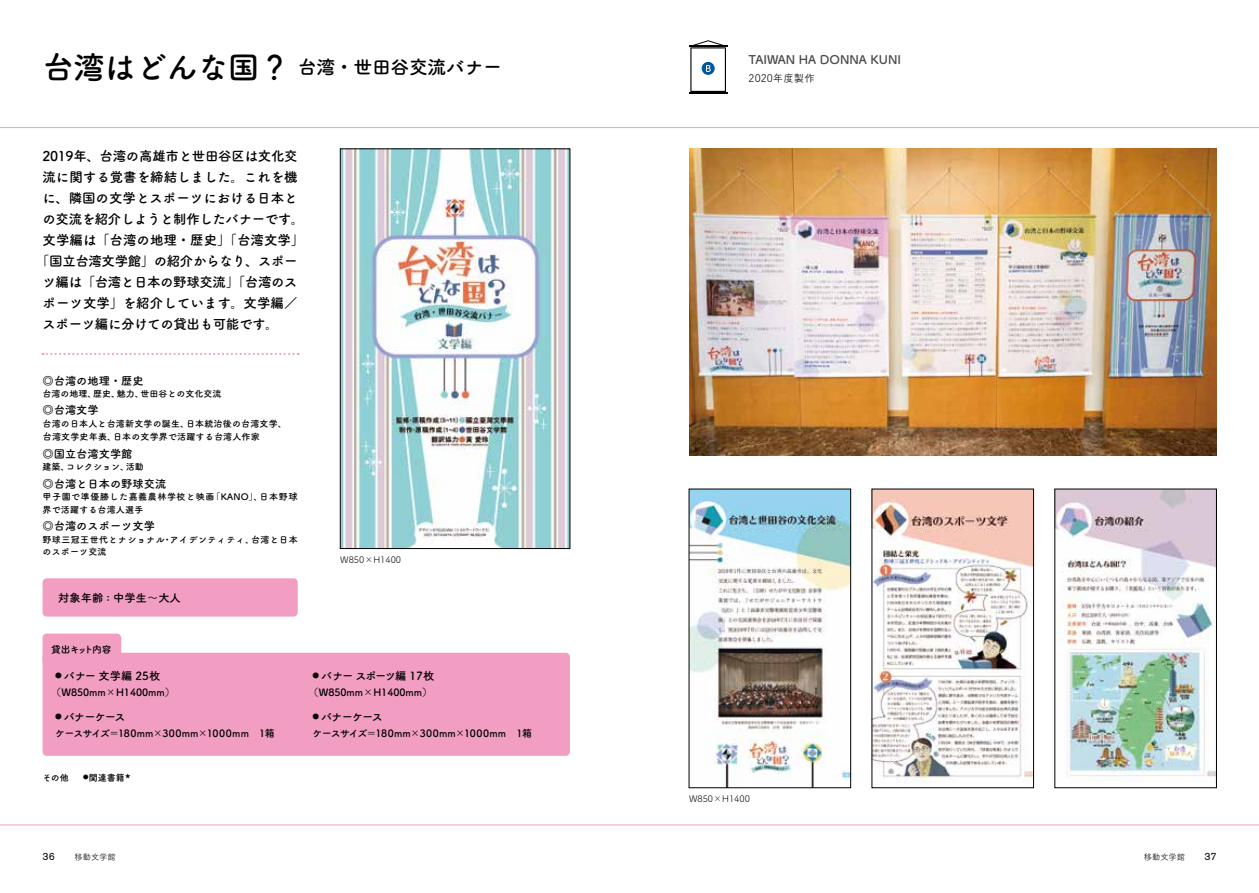
<style>
.page{position:relative;width:1259px;height:893px;background:#fff}
.page>*{position:absolute;margin:0;border:0;box-sizing:border-box;transform-origin:0 0}
.t1{font:700 18.9px "Tsuku A Rd Gothic";letter-spacing:-.02em;color:#000}
.t2{font:700 13.5px "Tsuku A Rd Gothic";letter-spacing:-.025em;color:#000}
.t3{font:700 13.5px "Tsuku A Rd Gothic";color:#000}
.t4{font:700 13.5px "Tsuku A Rd Gothic";letter-spacing:-.005em;color:#000}
.t5{font:700 12px "Tsuku A Rd Gothic";color:#4c4948}
.t6{font:700 11.25px "Tsuku A Rd Gothic";color:#000}
.t7{font:700 11.25px "Tsuku A Rd Gothic";letter-spacing:-.1em;color:#000}
.t8{font:10.5px "Tsuku A Rd Gothic";color:#000}
.t9{font:10.5px "Akzidenz Grotesk Pro";color:#000}
.t10{font:700 10.2px "Tsuku A Rd Gothic";color:#000}
.t11{font:700 9.75px "Tsuku A Rd Gothic";letter-spacing:-.11em;color:#000}
.t12{font:700 9px/12.9px "Tsuku A Rd Gothic";letter-spacing:.02em;color:#000}
.t13{font:700 9px/12.6px "Tsuku A Rd Gothic";letter-spacing:.065em;color:#000}
.t14{font:700 9px/12.8px "Tsuku A Rd Gothic";letter-spacing:.05em;color:#000}
.t15{font:700 9px "Tsuku A Rd Gothic";color:#000}
.t16{font:9px "Tsuku A Rd Gothic";color:#000}
.t17{font:8.25px "Tsuku A Rd Gothic";color:#000}
.s1{font-size:31.5px}
.s2{font-size:9.3px}
</style>
<div class="page">
<hr style="left:0;top:127px;width:1259px;height:1px;background:#f19ec2">
<div style="left:43px;top:578px;width:255px;height:39px;background:#f19ec2;border-radius:4px"></div>
<div style="left:43px;top:653px;width:527px;height:103px;background:#f19ec2;border-radius:4px"></div>
<div style="left:43px;top:634px;width:78px;height:31px;background:#f19ec2;border-radius:4px"></div>
<svg style="left:43px;top:353px;width:256px;height:2px"></svg>
<hr style="left:0;top:825px;width:1259px;height:1px;background:#f19ec2">
<img style="left:342px;top:151px;width:226px;height:396px">
<div style="left:340px;top:149px;width:230px;height:400px;border:1px solid #000"></div>
<img style="left:689px;top:149px;width:527px;height:306px">
<img style="left:691px;top:491px;width:158px;height:295px">
<div style="left:689px;top:489px;width:162px;height:299px;border:1px solid #000"></div>
<img style="left:873px;top:491px;width:158px;height:292px">
<img style="left:1056px;top:491px;width:158px;height:291px">
<hr style="left:689px;top:45px;width:38px;height:2px;background:#000">
<hr style="left:689px;top:93px;width:38px;height:1px;background:#000">
<svg style="left:690px;top:40px;width:36px;height:52px"></svg>
<h1 class="t1" style="left:43px;top:52px;width:461px"><span class="s1">台湾はどんな国？</span> 台湾・世田谷交流バナー</h1>
<p class="t2" style="left:43px;top:145px;width:257px">2019年、台湾の高雄市と世田谷区は文化交</p>
<p class="t4" style="left:43px;top:166px;width:257px">流に関する覚書を締結しました。これを機</p>
<p class="t4" style="left:43px;top:187px;width:257px">に、隣国の文学とスポーツにおける日本と</p>
<p class="t2" style="left:43px;top:208px;width:263px">の交流を紹介しようと制作したバナーです。</p>
<p class="t3" style="left:43px;top:229px;width:263px">文学編は「台湾の地理・歴史」「台湾文学」</p>
<p class="t2" style="left:36px;top:250px;width:263px">「国立台湾文学館」の紹介からなり、スポー</p>
<p class="t2" style="left:43px;top:271px;width:257px">ツ編は「台湾と日本の野球交流」「台湾のス</p>
<p class="t3" style="left:43px;top:292px;width:257px">ポーツ文学」を紹介しています。文学編／</p>
<p class="t2" style="left:43px;top:313px;width:238px">スポーツ編に分けての貸出も可能です。</p>
<p class="t6" style="left:43px;top:372px;width:103px">◎台湾の地理・歴史</p>
<p class="t15" style="left:43px;top:387px;width:180px">台湾の地理、歴史、魅力、世田谷との文化交流</p>
<p class="t6" style="left:43px;top:401px;width:58px">◎台湾文学</p>
<p class="t12" style="left:43px;top:417px;width:246px">台湾の日本人と台湾新文学の誕生、日本統治後の台湾文学、<span class="s2">台</span>湾文学史年表、日本の文学界で活躍する台湾人作家</p>
<p class="t6" style="left:43px;top:445px;width:91px">◎国立台湾文学館</p>
<p class="t15" style="left:43px;top:459px;width:103px">建築、コレクション、活動</p>
<p class="t6" style="left:43px;top:475px;width:125px">◎台湾と日本の野球交流</p>
<p class="t13" style="left:43px;top:490px;width:257px">甲子園で準優勝した嘉義農林学校と映画「KANO」、日本野<span class="s2">球</span>界で活躍する台湾人選手</p>
<p class="t6" style="left:43px;top:517px;width:114px">◎台湾のスポーツ文学</p>
<p class="t14" style="left:43px;top:532px;width:257px">野球三冠王世代とナショナル・アイデンティティ、台湾と日本のスポーツ交流</p>
<p class="t6" style="left:58px;top:589px;width:124px">対象年齢 : 中学生～大人</p>
<p class="t16" style="left:340px;top:553px;width:62px">W850×H1400</p>
<p class="t11" style="left:51px;top:642px;width:62px">貸出キット内容</p>
<p class="t6" style="left:55px;top:667px;width:106px"><sup>●</sup> バナー 文学編 25枚</p>
<p class="t10" style="left:51px;top:684px;width:125px">（W850mm×H1400mm）</p>
<p class="t6" style="left:55px;top:708px;width:72px"><sup>●</sup> バナーケース</p>
<p class="t10" style="left:55px;top:725px;width:221px">ケースサイズ＝180mm×300mm×1000mm　1箱</p>
<p class="t12" style="left:43px;top:770px;width:90px">その他 　<sup>◉</sup>関連書籍<sup>★</sup></p>
<p class="t7" style="left:313px;top:667px;width:123px"><sup>●</sup> バナー スポーツ編 17枚</p>
<p class="t10" style="left:308px;top:684px;width:125px">（W850mm×H1400mm）</p>
<p class="t6" style="left:313px;top:708px;width:72px"><sup>●</sup> バナーケース</p>
<p class="t10" style="left:313px;top:725px;width:221px">ケースサイズ＝180mm×300mm×1000mm　1箱</p>
<p class="t9" style="left:43px;top:850px;width:14px">36</p>
<p class="t17" style="left:74px;top:850px;width:43px">移動文学館</p>
<p class="t5" style="left:748px;top:50px;width:154px">TAIWAN HA DONNA KUNI</p>
<p class="t8" style="left:748px;top:70px;width:68px">2020年度製作</p>
<p class="t16" style="left:689px;top:792px;width:62px">W850×H1400</p>
<p class="t17" style="left:1143px;top:850px;width:43px">移動文学館</p>
<p class="t9" style="left:1204px;top:850px;width:13px">37</p>
</div>
